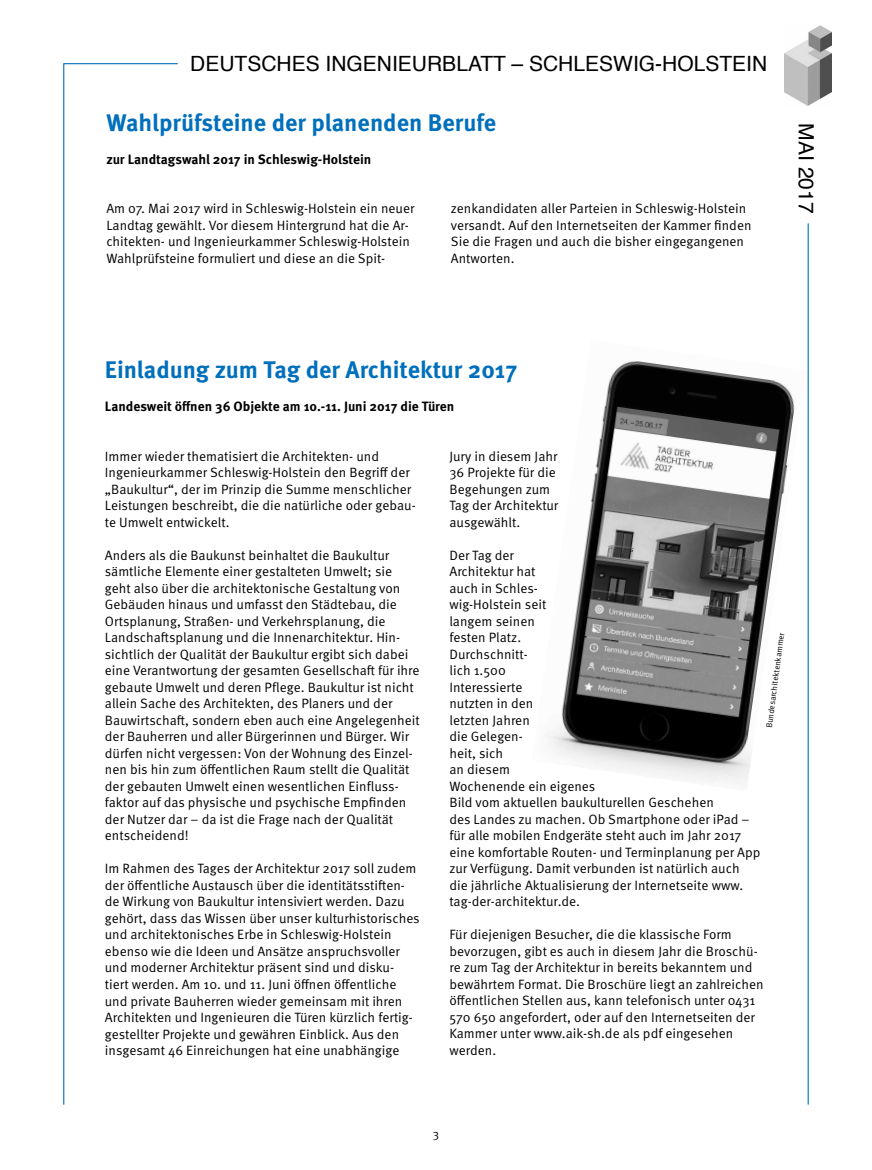
<style>
.page{position:relative;width:872px;height:1170px;background:#fff}
.page>*{position:absolute;margin:0;border:0;box-sizing:border-box;transform-origin:0 0}
.t1{font:700 24px "Meta OT";color:#0070bc}
.t2{font:21px "Helvetica";color:#000}
.t3{font:13.5px/16.5px "Meta OT Norm";color:#000}
.t4{font:700 13.5px "Meta OT";color:#000}
.t5{font:12px "Meta OT Norm";color:#000}
.t6{font:8.25px "Meta OT Norm";color:#000}
</style>
<div class="page">
<img style="left:784px;top:26px;width:47px;height:79px">
<hr style="left:807px;top:223px;width:1px;height:881px;background:#0070bc">
<svg style="left:63px;top:63px;width:115px;height:1042px"></svg>
<img style="left:548px;top:361px;width:247px;height:421px">
<h2 class="t2" style="left:190px;top:47px;width:578px">DEUTSCHES INGENIEURBLATT – SCHLESWIG-HOLSTEIN</h2>
<h1 class="t1" style="left:106px;top:107px;width:391px">Wahlprüfsteine der planenden Berufe</h1>
<p class="t4" style="left:106px;top:150px;width:267px">zur Landtagswahl 2017 in Schleswig-Holstein</p>
<p class="t3" style="left:106px;top:200px;width:310px">Am 07. Mai 2017 wird in Schleswig-Holstein ein neuer Landtag gewählt. Vor diesem Hintergrund hat die Ar&shy;chitekten- und Ingenieurkammer Schleswig-Holstein Wahlprüfsteine formuliert und diese an die Spit-</p>
<p class="t3" style="left:451px;top:200px;width:302px">zenkandidaten aller Parteien in Schleswig-Holstein versandt. Auf den Internetseiten der Kammer finden Sie die Fragen und auch die bisher eingegangenen Antworten.</p>
<h2 class="t2" style="left:822px;top:123px;width:91px;rotate:90deg">MAI 2017</h2>
<h1 class="t1" style="left:105px;top:354px;width:414px">Einladung zum Tag der Architektur 2017</h1>
<p class="t4" style="left:105px;top:398px;width:351px">Landesweit öffnen 36 Objekte am 10.-11. Juni 2017 die Türen</p>
<p class="t3" style="left:105px;top:448px;width:312px">Immer wieder thematisiert die Architekten- und Ingenieurkammer Schleswig-Holstein den Begriff der „Baukultur“, der im Prinzip die Summe menschlicher Leistungen beschreibt, die die natürliche oder gebau&shy;te Umwelt entwickelt.</p>
<p class="t3" style="left:105px;top:547px;width:316px">Anders als die Baukunst beinhaltet die Baukultur sämtliche Elemente einer gestalteten Umwelt; sie geht also über die architektonische Gestaltung von Gebäuden hinaus und umfasst den Städtebau, die Ortsplanung, Straßen- und Verkehrsplanung, die Landschaftsplanung und die Innenarchitektur. Hin&shy;sichtlich der Qualität der Baukultur ergibt sich dabei eine Verantwortung der gesamten Gesellschaft für ihre gebaute Umwelt und deren Pflege. Baukultur ist nicht allein Sache des Architekten, des Planers und der Bauwirtschaft, sondern eben auch eine Angelegenheit der Bauherren und aller Bürgerinnen und Bürger. Wir dürfen nicht vergessen: Von der Wohnung des Einzel&shy;nen bis hin zum öffentlichen Raum stellt die Qualität der gebauten Umwelt einen wesentlichen Einfluss&shy;faktor auf das physische und psychische Empfinden der Nutzer dar – da ist die Frage nach der Qualität entscheidend!</p>
<p class="t3" style="left:105px;top:860px;width:316px">Im Rahmen des Tages der Architektur 2017 soll zudem der öffentliche Austausch über die identitätsstiften&shy;de Wirkung von Baukultur intensiviert werden. Dazu gehört, dass das Wissen über unser kulturhistorisches und architektonisches Erbe in Schleswig-Holstein ebenso wie die Ideen und Ansätze anspruchsvoller und moderner Architektur präsent sind und disku&shy;tiert werden. Am 10. und 11. Juni öffnen öffentliche und private Bauherren wieder gemeinsam mit ihren Architekten und Ingenieuren die Türen kürzlich fertig&shy;gestellter Projekte und gewähren Einblick. Aus den insgesamt 46 Einreichungen hat eine unabhängige</p>
<p class="t3" style="left:449px;top:448px;width:110px">Jury in diesem Jahr<br>36 Projekte für die<br>Begehungen zum<br>Tag der Architektur ausgewählt.</p>
<p class="t3" style="left:449px;top:547px;width:312px">Der Tag der<br>Architektur hat<br>auch in Schles-<br>wig-Holstein seit<br>langem seinen<br>festen Platz.<br>Durchschnitt-<br>lich 1.500<br>Interessierte<br>nutzten in den<br>letzten Jahren<br>die Gelegen-<br>heit, sich<br>an diesem<br>Wochenende ein eigenes<br>Bild vom aktuellen baukulturellen Geschehen<br>des Landes zu machen. Ob Smartphone oder iPad – für alle mobilen Endgeräte steht auch im Jahr 2017 eine komfortable Routen- und Terminplanung per App zur Verfügung. Damit verbunden ist natürlich auch die jährliche Aktualisierung der Internetseite www. tag-der-architektur.de.</p>
<p class="t3" style="left:449px;top:926px;width:316px">Für diejenigen Besucher, die die klassische Form bevorzugen, gibt es auch in diesem Jahr die Broschü&shy;re zum Tag der Architektur in bereits bekanntem und bewährtem Format. Die Broschüre liegt an zahlreichen öffentlichen Stellen aus, kann telefonisch unter 0431<br>570 650 angefordert, oder auf den Internetseiten der Kammer unter www.aik-sh.de als pdf eingesehen werden.</p>
<p class="t6" style="left:763px;top:727px;width:98px;rotate:-82deg">Bundesarchitektenkammer</p>
<p class="t5" style="left:433px;top:1126px;width:8px">3</p>
</div>
